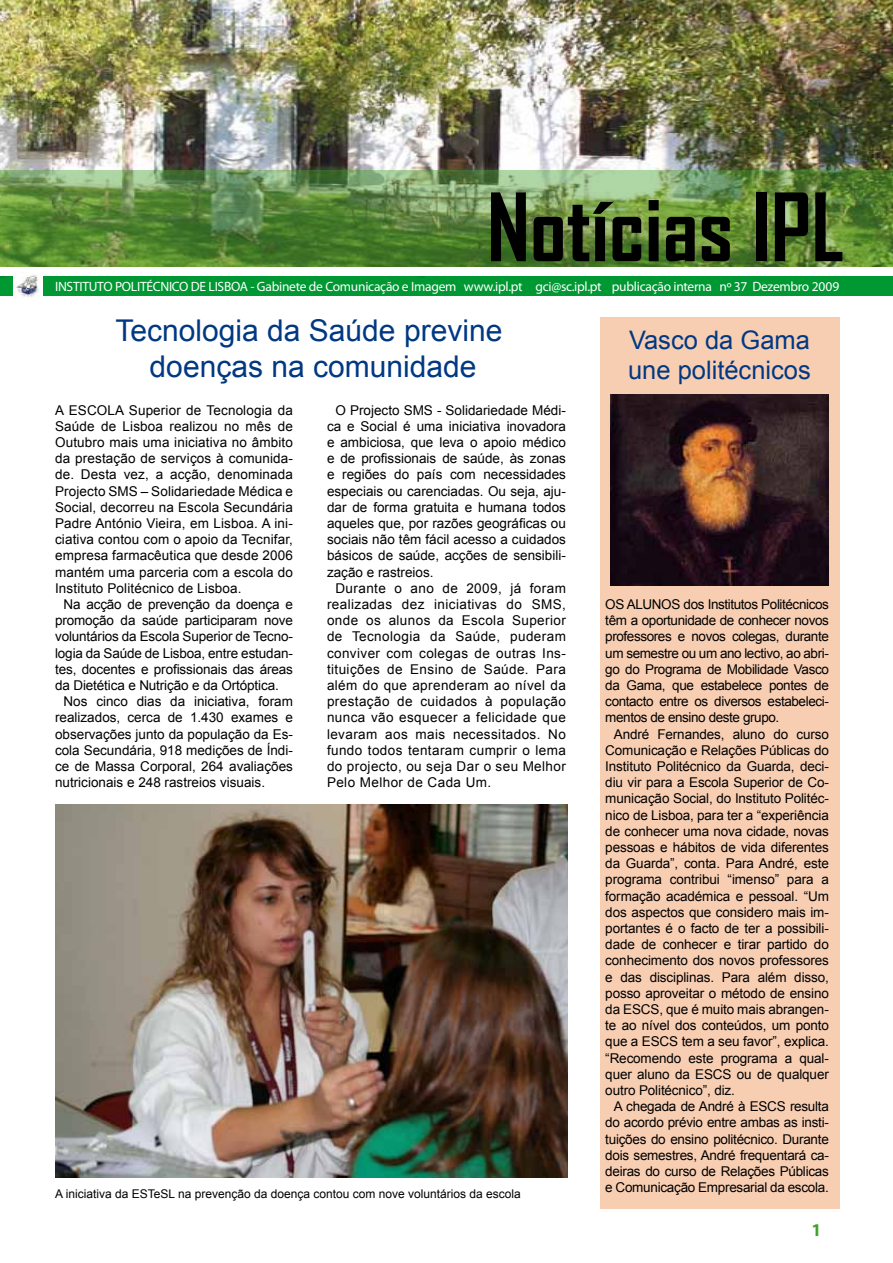
<style>
.page{position:relative;width:893px;height:1263px;background:#fff}
.page>*{position:absolute;margin:0;border:0;box-sizing:border-box;transform-origin:0 0}
.t1{font:700 90px "Agency FB";color:#000}
.t2{font:30px/36px "Arial";color:#003882;text-align:center}
.t3{font:25.5px/30.6px "Arial";color:#003882}
.t4{font:700 18px "Myriad Pro";color:#44a12b}
.t5{font:13.5px/16.2px "Arial";letter-spacing:-.005em;color:#000;text-align:justify}
.t6{font:13.5px "Myriad Pro";letter-spacing:-.02em;color:#fff}
.t7{font:12px "Arial";color:#000}
</style>
<div class="page">
<div style="left:0;top:276px;width:893px;height:19px;background:#009833"></div>
<img style="left:0;top:276px;width:424px;height:19px">
<img style="left:14px;top:275px;width:29px;height:23px">
<img style="left:0;top:0;width:893px;height:267px">
<svg style="left:0;top:170px;width:893px;height:96px;background:#658f45"></svg>
<div style="left:600px;top:318px;width:240px;height:891px;background:#f8ceb3"></div>
<img style="left:55px;top:805px;width:513px;height:373px">
<img style="left:610px;top:394px;width:219px;height:192px">
<h1 class="t1" style="left:487px;top:171px;width:359px">Notícias IPL</h1>
<p class="t6" style="left:55px;top:278px;width:786px">INSTITUTO POLITÉCNICO DE LISBOA - Gabinete de Comunicação e Imagem www.ipl.pt gci@sc.ipl.pt publicação interna nº 37 Dezembro 2009</p>
<h2 class="t2" style="left:115px;top:313px;width:388px">Tecnologia da Saúde previne doenças na comunidade</h2>
<p class="t5" style="left:327px;top:402px;width:240px;text-indent:9px">O Projecto SMS - Solidariedade Médi&shy;ca e Social é uma iniciativa inovadora e ambiciosa, que leva o apoio médico e de profissionais de saúde, às zonas e regiões do país com necessidades especiais ou carenciadas. Ou seja, aju&shy;dar de forma gratuita e humana todos aqueles que, por razões geográficas ou sociais não têm fácil acesso a cuidados básicos de saúde, acções de sensibili&shy;zação e rastreios.</p>
<p class="t5" style="left:327px;top:580px;width:240px;text-indent:9px">Durante o ano de 2009, já foram realizadas dez iniciativas do SMS, onde os alunos da Escola Superior de Tecnologia da Saúde, puderam conviver com colegas de outras Ins&shy;tituições de Ensino de Saúde. Para além do que aprenderam ao nível da prestação de cuidados à população nunca vão esquecer a felicidade que levaram aos mais necessitados. No fundo todos tentaram cumprir o lema do projecto, ou seja Dar o seu Melhor Pelo Melhor de Cada Um.</p>
<p class="t5" style="left:55px;top:402px;width:239px">A ESCOLA Superior de Tecnologia da Saúde de Lisboa realizou no mês de Outubro mais uma iniciativa no âmbito da prestação de serviços à comunida&shy;de. Desta vez, a acção, denominada Projecto SMS – Solidariedade Médica e Social, decorreu na Escola Secundária Padre António Vieira, em Lisboa. A ini&shy;ciativa contou com o apoio da Tecnifar, empresa farmacêutica que desde 2006 mantém uma parceria com a escola do Instituto Politécnico de Lisboa.</p>
<p class="t5" style="left:55px;top:596px;width:239px;text-indent:9px">Na acção de prevenção da doença e promoção da saúde participaram nove voluntários da Escola Superior de Tecno&shy;logia da Saúde de Lisboa, entre estudan&shy;tes, docentes e profissionais das áreas da Dietética e Nutrição e da Ortóptica.</p>
<p class="t5" style="left:55px;top:693px;width:239px;text-indent:9px">Nos cinco dias da iniciativa, foram realizados, cerca de 1.430 exames e observações junto da população da Es&shy;cola Secundária, 918 medições de Índi&shy;ce de Massa Corporal, 264 avaliações nutricionais e 248 rastreios visuais.</p>
<p class="t7" style="left:55px;top:1185px;width:467px">A iniciativa da ESTeSL na prevenção da doença contou com nove voluntários da escola</p>
<h3 class="t3" style="left:628px;top:325px;width:184px">Vasco da Gama une politécnicos</h3>
<p class="t5" style="left:605px;top:596px;width:225px">OS ALUNOS dos Institutos Politécnicos têm a oportunidade de conhecer novos professores e novos colegas, durante um semestre ou um ano lectivo, ao abri&shy;go do Programa de Mobilidade Vasco da Gama, que estabelece pontes de contacto entre os diversos estabeleci&shy;mentos de ensino deste grupo.</p>
<p class="t5" style="left:605px;top:726px;width:225px;text-indent:9px">André Fernandes, aluno do curso Comunicação e Relações Públicas do Instituto Politécnico da Guarda, deci&shy;diu vir para a Escola Superior de Co&shy;municação Social, do Instituto Politéc&shy;nico de Lisboa, para ter a “experiência de conhecer uma nova cidade, novas pessoas e hábitos de vida diferentes da Guarda”, conta. Para André, este programa contribui “imenso” para a formação académica e pessoal. “Um dos aspectos que considero mais im&shy;portantes é o facto de ter a possibili&shy;dade de conhecer e tirar partido do conhecimento dos novos professores e das disciplinas. Para além disso, posso aproveitar o método de ensino da ESCS, que é muito mais abrangen&shy;te ao nível dos conteúdos, um ponto que a ESCS tem a seu favor”, explica. “Recomendo este programa a qual&shy;quer aluno da ESCS ou de qualquer outro Politécnico”, diz.</p>
<p class="t5" style="left:605px;top:1098px;width:225px;text-indent:9px">A chegada de André à ESCS resulta do acordo prévio entre ambas as insti&shy;tuições do ensino politécnico. Durante dois semestres, André frequentará ca&shy;deiras do curso de Relações Públicas e Comunicação Empresarial da escola.</p>
<h3 class="t4" style="left:812px;top:1218px;width:11px">1</h3>
</div>
